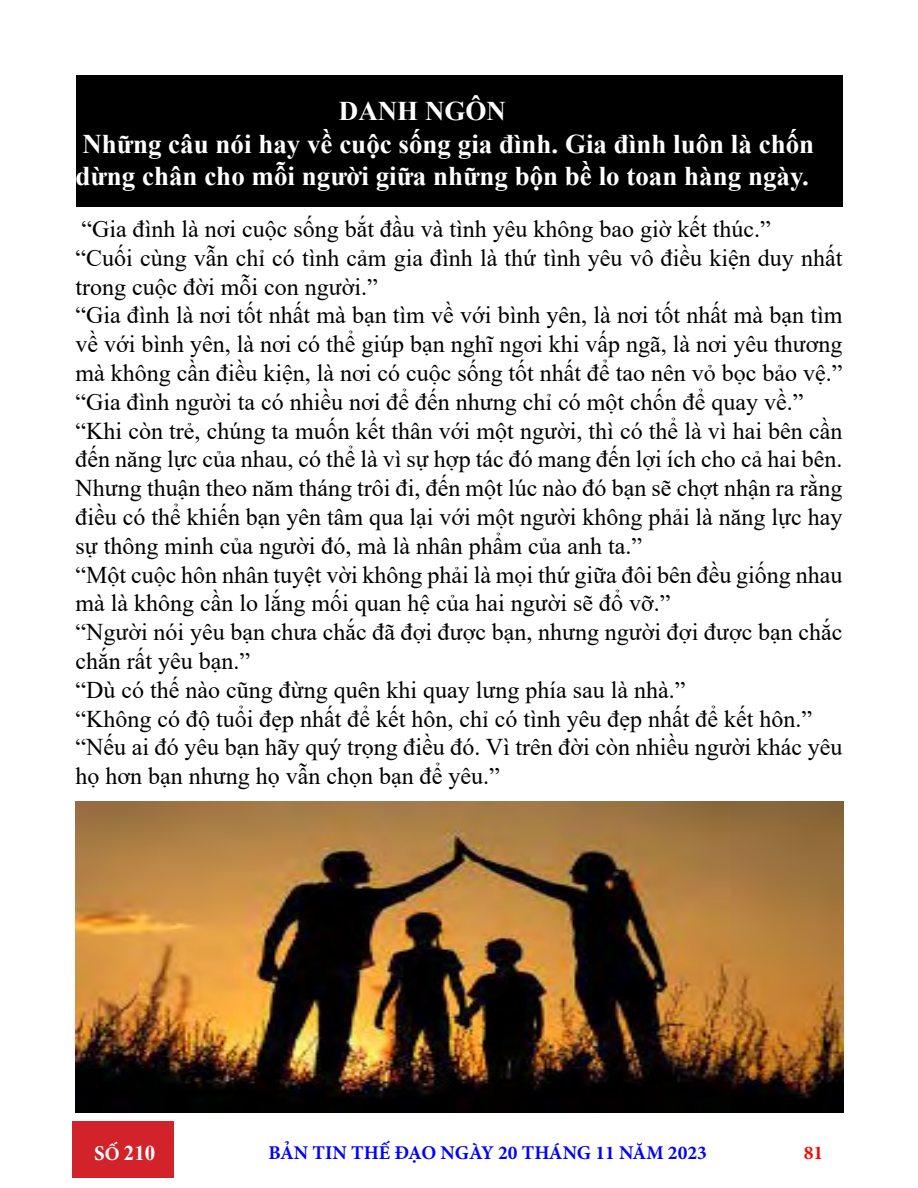
<style>
.page{position:relative;width:918px;height:1188px;background:#fff}
.page>*{position:absolute;margin:0;border:0;box-sizing:border-box;transform-origin:0 0}
.t1{font:700 27px/32.4px "Times New Roman";color:#fff}
.t2{font:24px/28.8px "Times New Roman";color:#000}
.t3{font:700 21px "Times New Roman";color:#fff}
.t4{font:700 19.5px "Minion Pro";color:#00f}
.t5{font:700 19.5px "Minion Pro";color:#f00}
.s1{font-family:"Minion Pro"}
.s2{font-family:"Minion Pro";font-size:19.5px}
</style>
<div class="page">
<div style="left:72px;top:1122px;width:102px;height:56px;background:#d2232a"></div>
<div style="left:76px;top:76px;width:766px;height:131px;background:#000"></div>
<img style="left:76px;top:801px;width:767px;height:311px">
<p class="t1" style="left:76px;top:94px;width:740px;text-indent:263px">DANH NGÔN<br>Những câu nói hay về cuộc sống gia đình. Gia đình luôn là chốn dừng chân cho mỗi người giữa những bộn bề lo toan hàng ngày.</p>
<p class="t2" style="left:76px;top:214px;width:768px">“Gia đình là nơi cuộc sống bắt đầu và tình yêu không bao giờ kết thúc.”<br>“Cuối cùng vẫn chỉ có tình cảm gia đình là thứ tình yêu vô điều kiện duy nhất trong cuộc đời mỗi con người.”<br>“Gia đình là nơi tốt nhất mà bạn tìm về với bình yên, là nơi tốt nhất mà bạn tìm về với bình yên, là nơi có thể giúp bạn nghĩ ngơi khi vấp ngã, là nơi yêu thương mà không cần điều kiện, là nơi có cuộc sống tốt nhất để tao nên vỏ bọc bảo vệ.” “Gia đình người ta có nhiều nơi để đến nhưng chỉ có một chốn để quay về.” “Khi còn trẻ , chúng ta muốn kết thân với một người, thì có thể là vì hai bên cần đến năng lực của nhau, có thể là vì sự hợp tác đó mang đến lợi ích cho cả hai bên.<br>Nhưng thuận theo năm tháng trôi đi, đến một lúc nào đó bạn sẽ chợt nhận ra rằng điều có thể khiến bạn yên tâm qua lại với một người không phải là năng lực hay sự thông minh của người đó , mà là nhân phẩm của anh ta.”<br>“Một cuộc hôn nhân tuyệt vời không phải là mọi thứ giữa đôi bên đều giống nhau mà là không cần lo lắng mối quan hệ của hai người sẽ đổ vỡ.”<br>“Người nói yêu bạn chưa chắc đã đợi được bạn, nhưng người đợi được bạn chắc chắn rất yêu bạn.”<br>“Dù có thế nào cũng đừng quên khi quay lưng phía sau là nhà.”<br>“Không có độ tuổi đẹp nhất để kết hôn, chỉ có tình yêu đẹp nhất để kết hôn.” “Nếu ai đó yêu bạn hãy quý trọng điều đó. Vì trên đời còn nhiều người khác yêu họ hơn bạn nhưng họ vẫn chọn bạn để yêu.”</p>
<p class="t3" style="left:94px;top:1138px;width:63px"><span class="s1">S</span><span class="s2">Ố</span> 210</p>
<p class="t4" style="left:269px;top:1139px;width:440px">BẢN TIN THẾ ĐẠO NGÀY 20 THÁNG 11 NĂM 2023</p>
<p class="t5" style="left:804px;top:1139px;width:21px">81</p>
</div>
